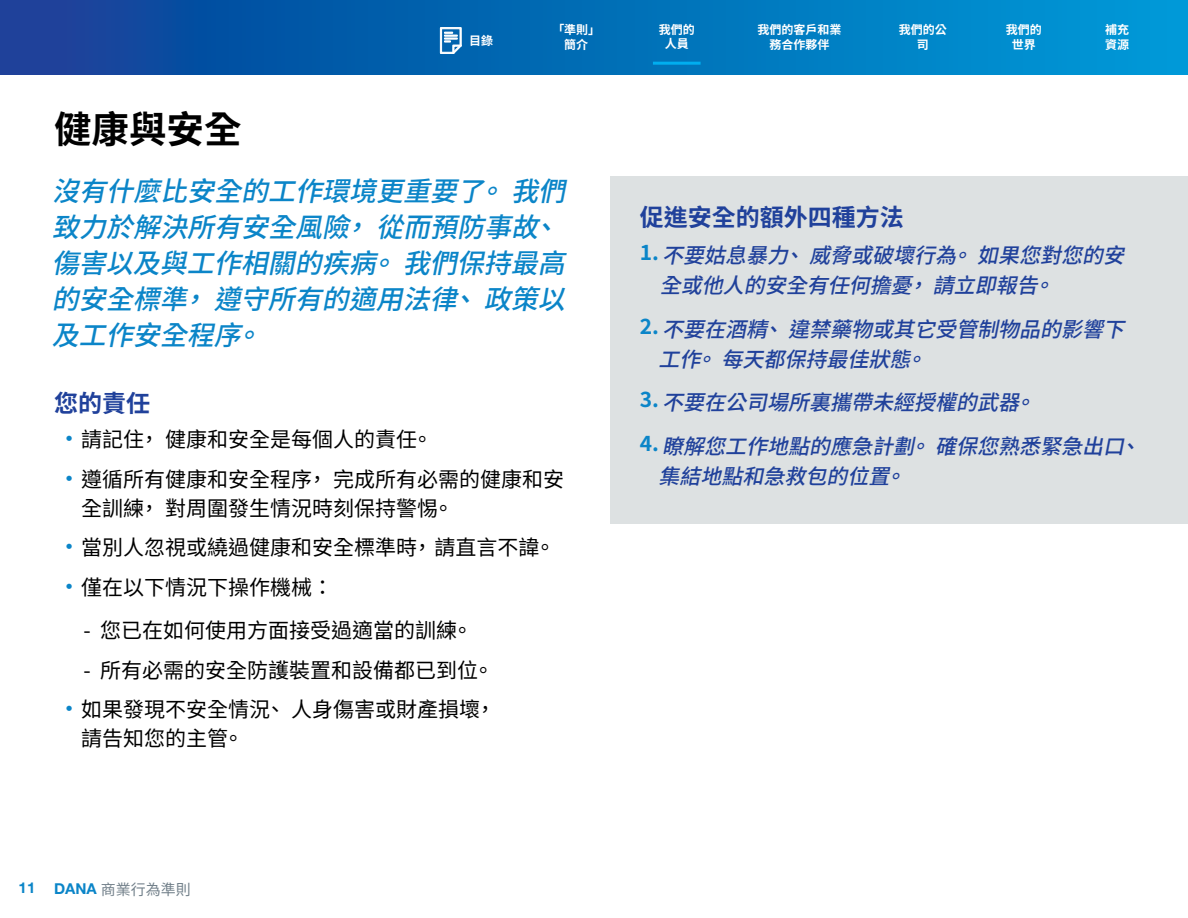
<style>
.page{position:relative;width:1188px;height:918px;background:#fff}
.page>*{position:absolute;margin:0;border:0;box-sizing:border-box;transform-origin:0 0}
.t1{font:700 37.5px "Source Han Sans TW";color:#000}
.t2{font:italic 500 27px/36px "Source Han Sans TW";color:#0b85c8}
.t3{font:700 24px "Source Han Sans TW";color:#20419b}
.t4{font:21px/29.2px "Source Han Sans TW";color:#000}
.t5{font:italic 500 21px/30px "Source Han Sans TW";color:#20419b}
.t6{font:700 15px "Helvetica Neue LT Pro";color:#0b85c8}
.t7{font:700 12px/14.4px "Source Han Sans TW";color:#fff;text-align:center}
.s1{font-size:25.5px;color:#0b85c8}
.s2{font-family:"Source Han Sans TW";font-weight:400;color:#72808a}
.s3{font-weight:700;font-style:normal;color:#0b85c8}
</style>
<div class="page">
<svg style="left:0;top:0;width:1188px;height:75px;background:#036cb6"></svg>
<hr style="left:653px;top:62px;width:48px;height:3px;background:#00aeef">
<svg style="left:440px;top:27px;width:22px;height:27px"></svg>
<div style="left:611px;top:176px;width:577px;height:348px;background:#dde1e2"></div>
<p class="t7" style="left:659px;top:23px;width:37px">我們的人員</p>
<p class="t7" style="left:757px;top:23px;width:85px">我們的客戶和業務合作夥伴</p>
<p class="t7" style="left:899px;top:23px;width:49px">我們的公司</p>
<p class="t7" style="left:1006px;top:23px;width:37px">我們的世界</p>
<p class="t7" style="left:1105px;top:23px;width:25px">補充</p>
<p class="t7" style="left:552px;top:23px;width:49px">「準則」簡介</p>
<p class="t7" style="left:469px;top:34px;width:25px">目錄</p>
<p class="t7" style="left:1105px;top:37px;width:25px">資源</p>
<h1 class="t1" style="left:54px;top:108px;width:189px">健康與安全</h1>
<p class="t2" style="left:52px;top:173px;width:529px">沒有什麼比安全的工作環境更重要了。我們致力於解決所有安全風險，從而預防事故、傷害以及與工作相關的疾病。我們保持最高的安全標準，遵守所有的適用法律、政策以及工作安全程序。</p>
<p class="t3" style="left:54px;top:389px;width:97px">您的責任</p>
<p class="t4" style="left:56px;top:425px;width:378px"><span class="s1">•</span> 請記住，健康和安全是每個人的責任。</p>
<p class="t4" style="left:81px;top:465px;width:484px;text-indent:-25px"><span class="s1">•</span> 遵循所有健康和安全程序，完成所有必需的健康和安全訓練，對周圍發生情況時刻保持警惕。</p>
<p class="t4" style="left:56px;top:533px;width:500px"><span class="s1">•</span> 當別人忽視或繞過健康和安全標準時，請直言不諱。</p>
<p class="t4" style="left:56px;top:573px;width:278px"><span class="s1">•</span> 僅在以下情況下操作機械：</p>
<p class="t4" style="left:83px;top:616px;width:391px">- 您已在如何使用方面接受過適當的訓練。</p>
<p class="t4" style="left:83px;top:657px;width:412px">- 所有必需的安全防護裝置和設備都已到位。</p>
<p class="t4" style="left:81px;top:695px;width:416px;text-indent:-25px"><span class="s1">•</span> 如果發現不安全情況、人身傷害或財產損壞，請告知您的主管。</p>
<p class="t6" style="left:19px;top:880px;width:174px">11 DANA <span class="s2">商業行為準則</span></p>
<p class="t3" style="left:640px;top:204px;width:265px">促進安全的額外四種方法</p>
<p class="t5" style="left:660px;top:241px;width:477px;text-indent:-20px"><span class="s3">1 .</span> 不要姑息暴力、威脅或破壞行為。如果您對您的安全或他人的安全有任何擔憂，請立即報告。</p>
<p class="t5" style="left:658px;top:314px;width:479px;text-indent:-19px"><span class="s3">2 .</span> 不要在酒精、違禁藥物或其它受管制物品的影響下工作。每天都保持最佳狀態。</p>
<p class="t5" style="left:640px;top:381px;width:513px;line-height:43.5px"><span class="s3">3 .</span> 不要在公司場所裏攜帶未經授權的武器。<br><span class="s3">4 .</span> 瞭解您工作地點的應急計劃。確保您熟悉緊急出口、</p>
<p class="t5" style="left:658px;top:461px;width:260px">集結地點和急救包的位置。</p>
</div>
